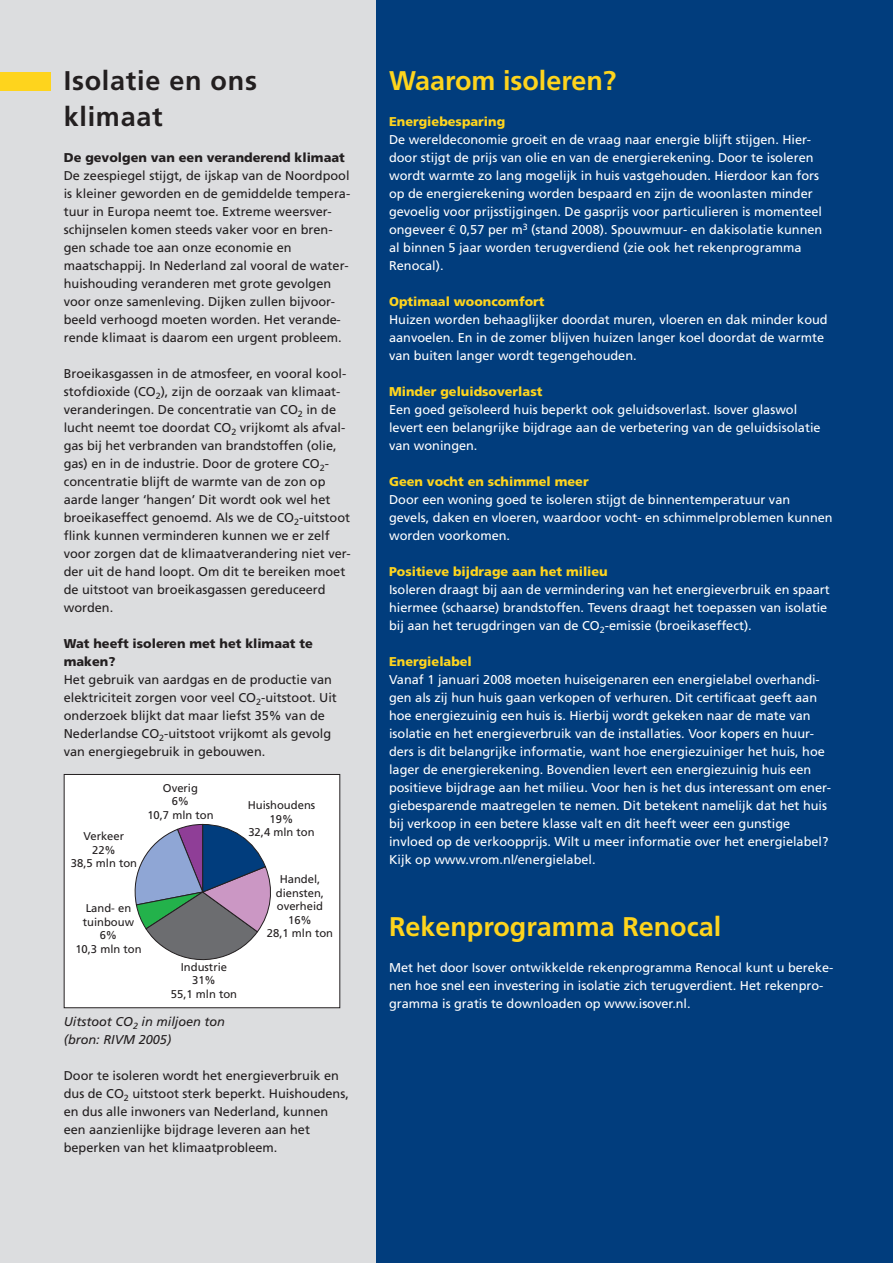
<style>
.page{position:relative;width:893px;height:1263px;background:#fff}
.page>*{position:absolute;margin:0;border:0;box-sizing:border-box;transform-origin:0 0}
.t1{font:700 27px "Frutiger";color:#fed41d}
.t2{font:700 27px/36px "Frutiger";letter-spacing:.025em;color:#231f20}
.t3{font:12.75px/18px "Frutiger";color:#fff}
.t4{font:12.75px/18px "Frutiger";color:#231f20}
.t5{font:900 12.75px "Frutiger";color:#fed41d}
.t6{font:900 12.75px/18px "Frutiger";color:#231f20}
.t7{font:italic 12.75px/18px "Frutiger";color:#231f20}
.t8{font:11.25px/13.5px "Frutiger";color:#231f20;text-align:center}
.s1{font-family:"Euro Mono"}
</style>
<div class="page">
<div style="left:0;top:0;width:457px;height:1263px;background:#dcdddf"></div>
<div style="left:376px;top:0;width:517px;height:1263px;background:#013d7d"></div>
<div style="left:0;top:72px;width:51px;height:18px;background:#fed41d"></div>
<div style="left:64px;top:774px;width:276px;height:234px;background:#fff"></div>
<svg style="left:134px;top:824px;width:137px;height:137px"></svg>
<div style="left:64px;top:774px;width:276px;height:234px;border:1px solid #231f20"></div>
<h1 class="t2" style="left:64px;top:65px;width:195px">Isolatie en ons klimaat</h1>
<p class="t6" style="left:64px;top:150px;width:283px">De gevolgen van een veranderend klimaat</p>
<p class="t4" style="left:64px;top:168px;width:288px">De zeespiegel stijgt, de ijskap van de Noordpool is kleiner geworden en de gemiddelde tempera&shy;tuur in Europa neemt toe. Extreme weersver&shy;schijnselen komen steeds vaker voor en bren&shy;gen schade toe aan onze economie en maatschappij. In Nederland zal vooral de water&shy;huishouding veranderen met grote gevolgen voor onze samenleving. Dijken zullen bijvoor&shy;beeld verhoogd moeten worden. Het verande&shy;rende klimaat is daarom een urgent probleem.</p>
<p class="t4" style="left:64px;top:366px;width:289px">Broeikasgassen in de atmosfeer, en vooral kool&shy;stofdioxide (CO<sub>2</sub>), zijn de oorzaak van klimaat&shy;veranderingen. De concentratie van CO<sub>2</sub> in de lucht neemt toe doordat CO<sub>2</sub> vrijkomt als afval&shy;gas bij het verbranden van brandstoffen (olie, gas) en in de industrie. Door de grotere CO<sub>2</sub>- concentratie blijft de warmte van de zon op aarde langer ‘hangen’ Dit wordt ook wel het broeikaseffect genoemd. Als we de CO<sub>2</sub>-uitstoot flink kunnen verminderen kunnen we er zelf voor zorgen dat de klimaatverandering niet ver&shy;der uit de hand loopt. Om dit te bereiken moet de uitstoot van broeikasgassen gereduceerd worden.</p>
<p class="t6" style="left:64px;top:636px;width:251px">Wat heeft isoleren met het klimaat te maken?</p>
<p class="t4" style="left:64px;top:672px;width:275px">Het gebruik van aardgas en de productie van elektriciteit zorgen voor veel CO<sub>2</sub>-uitstoot. Uit onderzoek blijkt dat maar liefst 35% van de Nederlandse CO<sub>2</sub>-uitstoot vrijkomt als gevolg van energiegebruik in gebouwen.</p>
<p class="t8" style="left:71px;top:830px;width:68px">Verkeer<br>22%<br>38,5 mln ton</p>
<p class="t8" style="left:147px;top:782px;width:68px">Overig<br>6%<br>10,7 mln ton</p>
<p class="t8" style="left:75px;top:902px;width:68px">Land- en tuinbouw<br>6%<br>10,3 mln ton</p>
<p class="t8" style="left:171px;top:961px;width:68px">Industrie<br>31%<br>55,1 mln ton</p>
<p class="t8" style="left:248px;top:799px;width:69px">Huishoudens<br>19%<br>32,4 mln ton</p>
<p class="t8" style="left:267px;top:873px;width:68px">Handel, diensten, overheid<br>16%<br>28,1 mln ton</p>
<p class="t7" style="left:64px;top:1014px;width:163px">Uitstoot CO<sub>2</sub> in miljoen ton (bron: RIVM 2005)</p>
<p class="t4" style="left:64px;top:1068px;width:287px">Door te isoleren wordt het energieverbruik en dus de CO<sub>2</sub> uitstoot sterk beperkt. Huishoudens, en dus alle inwoners van Nederland, kunnen een aanzienlijke bijdrage leveren aan het beperken van het klimaatprobleem.</p>
<h1 class="t1" style="left:389px;top:70px;width:229px">Waarom isoleren?</h1>
<p class="t5" style="left:389px;top:116px;width:118px">Energiebesparing</p>
<p class="t3" style="left:389px;top:132px;width:435px">De wereldeconomie groeit en de vraag naar energie blijft stijgen. Hier&shy;door stijgt de prijs van olie en van de energierekening. Door te isoleren wordt warmte zo lang mogelijk in huis vastgehouden. Hierdoor kan fors op de energierekening worden bespaard en zijn de woonlasten minder gevoelig voor prijsstijgingen. De gasprijs voor particulieren is momenteel ongeveer <span class="s1">€</span> 0,57 per m<sup>3</sup> (stand 2008). Spouwmuur- en dakisolatie kunnen al binnen 5 jaar worden terugverdiend (zie ook het rekenprogramma Renocal).</p>
<p class="t5" style="left:389px;top:296px;width:157px">Optimaal wooncomfort</p>
<p class="t3" style="left:389px;top:312px;width:440px">Huizen worden behaaglijker doordat muren, vloeren en dak minder koud aanvoelen. En in de zomer blijven huizen langer koel doordat de warmte van buiten langer wordt tegengehouden.</p>
<p class="t5" style="left:389px;top:386px;width:155px">Minder geluidsoverlast</p>
<p class="t3" style="left:389px;top:402px;width:433px">Een goed geïsoleerd huis beperkt ook geluidsoverlast. Isover glaswol levert een belangrijke bijdrage aan de verbetering van de geluidsisolatie van woningen.</p>
<p class="t5" style="left:389px;top:476px;width:201px">Geen vocht en schimmel meer</p>
<p class="t3" style="left:389px;top:492px;width:445px">Door een woning goed te isoleren stijgt de binnentemperatuur van gevels, daken en vloeren, waardoor vocht- en schimmelproblemen kunnen worden voorkomen.</p>
<p class="t5" style="left:389px;top:566px;width:220px">Positieve bijdrage aan het milieu</p>
<p class="t3" style="left:389px;top:582px;width:442px">Isoleren draagt bij aan de vermindering van het energieverbruik en spaart hiermee (schaarse) brandstoffen. Tevens draagt het toepassen van isolatie bij aan het terugdringen van de CO<sub>2</sub>-emissie (broeikaseffect).</p>
<p class="t5" style="left:389px;top:656px;width:84px">Energielabel</p>
<p class="t3" style="left:389px;top:672px;width:443px">Vanaf 1 januari 2008 moeten huiseigenaren een energielabel overhandi&shy;gen als zij hun huis gaan verkopen of verhuren. Dit certificaat geeft aan hoe energiezuinig een huis is. Hierbij wordt gekeken naar de mate van isolatie en het energieverbruik van de installaties. Voor kopers en huur&shy;ders is dit belangrijke informatie, want hoe energiezuiniger het huis, hoe lager de energierekening. Bovendien levert een energiezuinig huis een positieve bijdrage aan het milieu. Voor hen is het dus interessant om ener&shy;giebesparende maatregelen te nemen. Dit betekent namelijk dat het huis bij verkoop in een betere klasse valt en dit heeft weer een gunstige invloed op de verkoopprijs. Wilt u meer informatie over het energielabel?<br>Kijk op www.vrom.nl/energielabel.</p>
<h1 class="t1" style="left:389px;top:916px;width:334px">Rekenprogramma Renocal</h1>
<p class="t3" style="left:389px;top:960px;width:446px">Met het door Isover ontwikkelde rekenprogramma Renocal kunt u bereke&shy;nen hoe snel een investering in isolatie zich terugverdient. Het rekenpro&shy;gramma is gratis te downloaden op www.isover.nl.</p>
</div>
